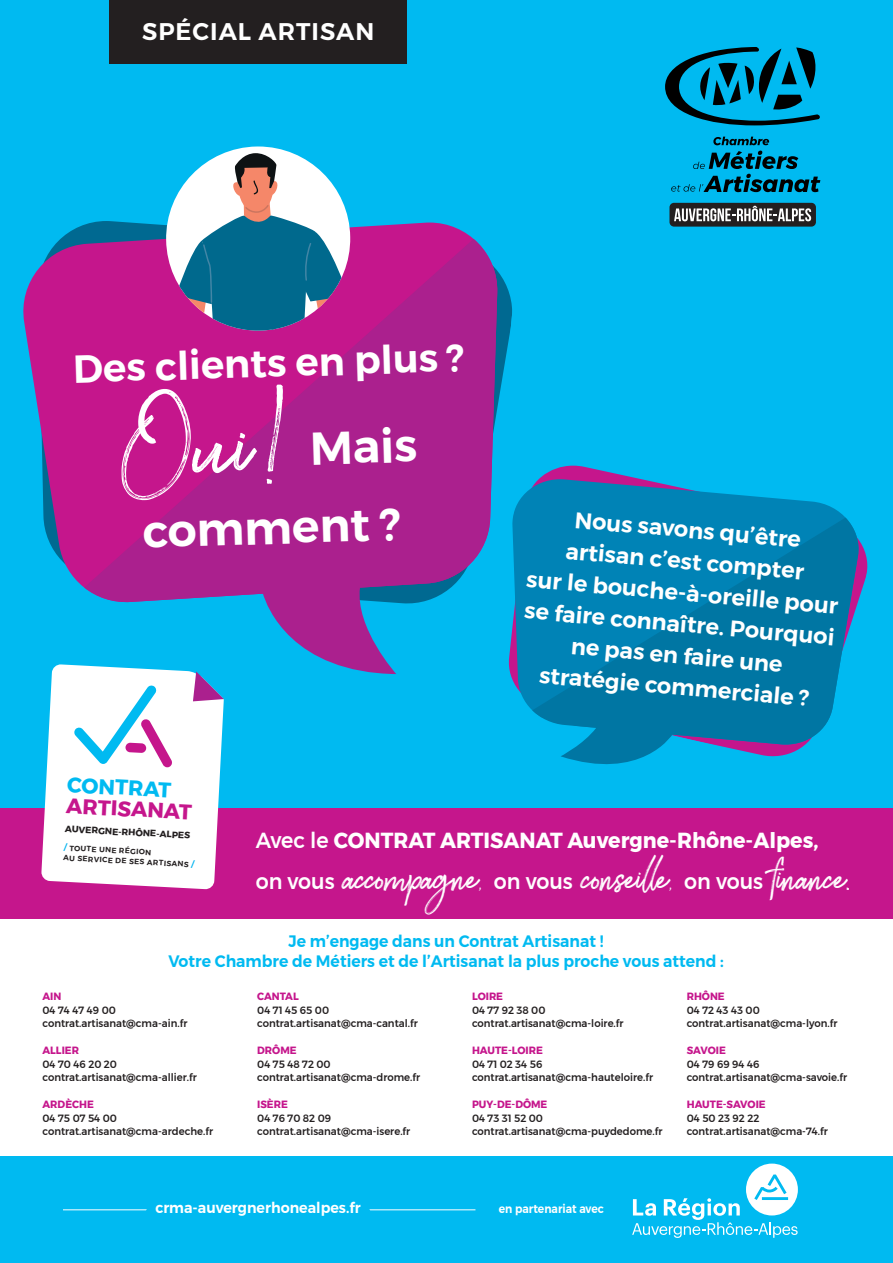
<style>
.page{position:relative;width:893px;height:1263px;background:#fff}
.page>*{position:absolute;margin:0;border:0;box-sizing:border-box;transform-origin:0 0}
.t1{font:115.8px "Brownhill Script";color:#fff;scale:1.08 1}
.t2{font:48px "Brownhill Script";color:#fff}
.t3{font:600 45.9px/77.6px "Montserrat";color:#fff}
.t4{font:600 39px "Montserrat";color:#fff}
.t5{font:600 24px "Montserrat";letter-spacing:.04em;color:#fff}
.t6{font:600 22.5px/31.5px "Montserrat";color:#fff;text-align:center}
.t7{font:700 21.75px "Montserrat";color:#fff;scale:.95 1}
.t8{font:700 21.15px "Montserrat";color:#c5168c}
.t9{font:700 21.15px "Montserrat";color:#00baf1}
.t10{font:600 16.5px/19.5px "Montserrat";color:#00baf1;text-align:center;scale:.95 1}
.t11{font:600 15px "Montserrat";color:#fff;scale:.95 1}
.t12{font:600 12px "Montserrat";color:#fff;scale:.9 1}
.t13{font:500 10.5px/13.5px "Montserrat";color:#231f20;scale:.96 1}
.t14{font:700 10.5px "Montserrat";color:#c5168c;scale:.96 1}
.t15{font:700 9.15px "Montserrat";color:#231f20}
.t16{font:600 7.5px/10.2px "Montserrat";color:#231f20}
.s1{font-weight:500}
.s2{font-family:"Montserrat";font-weight:500;font-size:21.75px}
.s3{font-size:44.1px}
.s4{font-size:41.7px}
.s5{font-size:8.4px;color:#00b3ef}
</style>
<div class="page">
<div style="left:0;top:0;width:893px;height:875px;background:#00baf1"></div>
<svg style="left:91px;top:221px;width:421px;height:182px"></svg>
<svg style="left:23px;top:223px;width:475px;height:365px;fill:#c5168c"></svg>
<svg style="left:84px;top:239px;width:414px;height:435px;fill:#ab208e"></svg>
<svg style="left:508px;top:466px;width:360px;height:210px"></svg>
<svg style="left:511px;top:479px;width:351px;height:231px;fill:#0083b6"></svg>
<svg style="left:532px;top:518px;width:328px;height:247px;background:#0380b2"></svg>
<svg style="left:165px;top:146px;width:186px;height:185px;background:#7498b8"></svg>
<div style="left:0;top:1157px;width:893px;height:106px;background:#00baf1"></div>
<div style="left:0;top:808px;width:893px;height:111px;background:#c5168c"></div>
<div style="left:109px;top:0;width:298px;height:64px;background:#231f20"></div>
<hr style="left:63px;top:1209px;width:412px;height:1px;background:#fff">
<div style="left:146px;top:1207px;width:224px;height:26px;background:#00baf1;border-radius:4px"></div>
<div style="left:669px;top:203px;width:147px;height:24px;background:#231f20;border-radius:5px"></div>
<svg style="left:674px;top:206px;width:137px;height:15px"></svg>
<svg style="left:713px;top:137px;width:56px;height:8px"></svg>
<svg style="left:671px;top:151px;width:149px;height:41px"></svg>
<svg style="left:665px;top:47px;width:155px;height:78px"></svg>
<svg style="left:41px;top:664px;width:183px;height:225px;background:#e3e9f6"></svg>
<svg style="left:632px;top:1163px;width:166px;height:75px"></svg>
<h3 class="t5" style="left:142px;top:13px;width:234px">SPÉCIAL ARTISAN</h3>
<h3 class="t4" style="left:72px;top:339px;width:392px;rotate:-2deg">Des clients en plus ?</h3>
<h1 class="t1" style="left:118px;top:369px;width:153px;rotate:-2deg">Oui!</h1>
<h3 class="t3" style="left:139px;top:416px;width:279px;text-indent:170px;rotate:-2deg">Mais comment ?</h3>
<h3 class="t6" style="left:533px;top:500px;width:314px;rotate:5deg">Nous savons qu’être<br>artisan c’est compter<br>sur le bouche-à-oreille pour se faire connaître. Pourquoi ne pas en faire une stratégie commerciale ?</h3>
<h3 class="t9" style="left:68px;top:767px;width:106px;rotate:3deg">CONTRAT</h3>
<h3 class="t8" style="left:67px;top:788px;width:127px;rotate:3deg">ARTISANAT</h3>
<p class="t15" style="left:65px;top:821px;width:127px;rotate:3deg">AUVERGNE-RHÔNE-ALPES</p>
<h3 class="t7" style="left:256px;top:823px;width:594px"><span class="s1">Avec le</span> CONTRAT ARTISANAT Auvergne-Rhône-Alpes,</h3>
<h2 class="t2" style="left:256px;top:844px;width:598px"><span class="s2">on vous</span> accompa<span class="s3">g</span>ne, <span class="s2">on vous</span> consei<span class="s4">ll</span>e, <span class="s2">on vous</span> finance.</h2>
<h3 class="t10" style="left:168px;top:931px;width:586px">Je m’engage dans un Contrat Artisanat !<br>Votre Chambre de Métiers et de l’Artisanat la plus proche vous attend :</h3>
<p class="t16" style="left:64px;top:842px;width:133px;rotate:3deg"><span class="s5">/</span> TOUTE UNE RÉGION<br>AU SERVICE DE SES ARTISANS <span class="s5">/</span></p>
<p class="t14" style="left:43px;top:988px;width:21px">AIN</p>
<p class="t13" style="left:43px;top:1003px;width:152px">04 74 47 49 00 contrat.artisanat@cma-ain.fr</p>
<p class="t14" style="left:43px;top:1042px;width:39px">ALLIER</p>
<p class="t13" style="left:43px;top:1057px;width:162px">04 70 46 20 20 contrat.artisanat@cma-allier.fr</p>
<p class="t14" style="left:43px;top:1096px;width:55px">ARDÈCHE</p>
<p class="t13" style="left:43px;top:1111px;width:179px">04 75 07 54 00 contrat.artisanat@cma-ardeche.fr</p>
<p class="t14" style="left:257px;top:988px;width:45px">CANTAL</p>
<p class="t13" style="left:257px;top:1003px;width:169px">04 71 45 65 00 contrat.artisanat@cma-cantal.fr</p>
<p class="t14" style="left:257px;top:1042px;width:43px">DRÔME</p>
<p class="t13" style="left:257px;top:1057px;width:171px">04 75 48 72 00 contrat.artisanat@cma-drome.fr</p>
<p class="t14" style="left:257px;top:1096px;width:33px">ISÈRE</p>
<p class="t13" style="left:257px;top:1111px;width:161px">04 76 70 82 09 contrat.artisanat@cma-isere.fr</p>
<p class="t14" style="left:472px;top:988px;width:34px">LOIRE</p>
<p class="t13" style="left:472px;top:1003px;width:159px">04 77 92 38 00 contrat.artisanat@cma-loire.fr</p>
<p class="t14" style="left:472px;top:1042px;width:75px">HAUTE-LOIRE</p>
<p class="t13" style="left:472px;top:1057px;width:190px">04 71 02 34 56 contrat.artisanat@cma-hauteloire.fr</p>
<p class="t14" style="left:472px;top:1096px;width:80px">PUY-DE-DÔME</p>
<p class="t13" style="left:472px;top:1111px;width:200px">04 73 31 52 00 contrat.artisanat@cma-puydedome.fr</p>
<p class="t14" style="left:687px;top:988px;width:41px">RHÔNE</p>
<p class="t13" style="left:687px;top:1003px;width:158px">04 72 43 43 00 contrat.artisanat@cma-lyon.fr</p>
<p class="t14" style="left:687px;top:1042px;width:42px">SAVOIE</p>
<p class="t13" style="left:687px;top:1057px;width:169px">04 79 69 94 46 contrat.artisanat@cma-savoie.fr</p>
<p class="t14" style="left:687px;top:1096px;width:84px">HAUTE-SAVOIE</p>
<p class="t13" style="left:687px;top:1111px;width:149px">04 50 23 92 22 contrat.artisanat@cma-74.fr</p>
<h3 class="t11" style="left:155px;top:1196px;width:218px">crma-auvergnerhonealpes.fr</h3>
<p class="t12" style="left:499px;top:1199px;width:118px">en partenariat avec</p>
</div>
